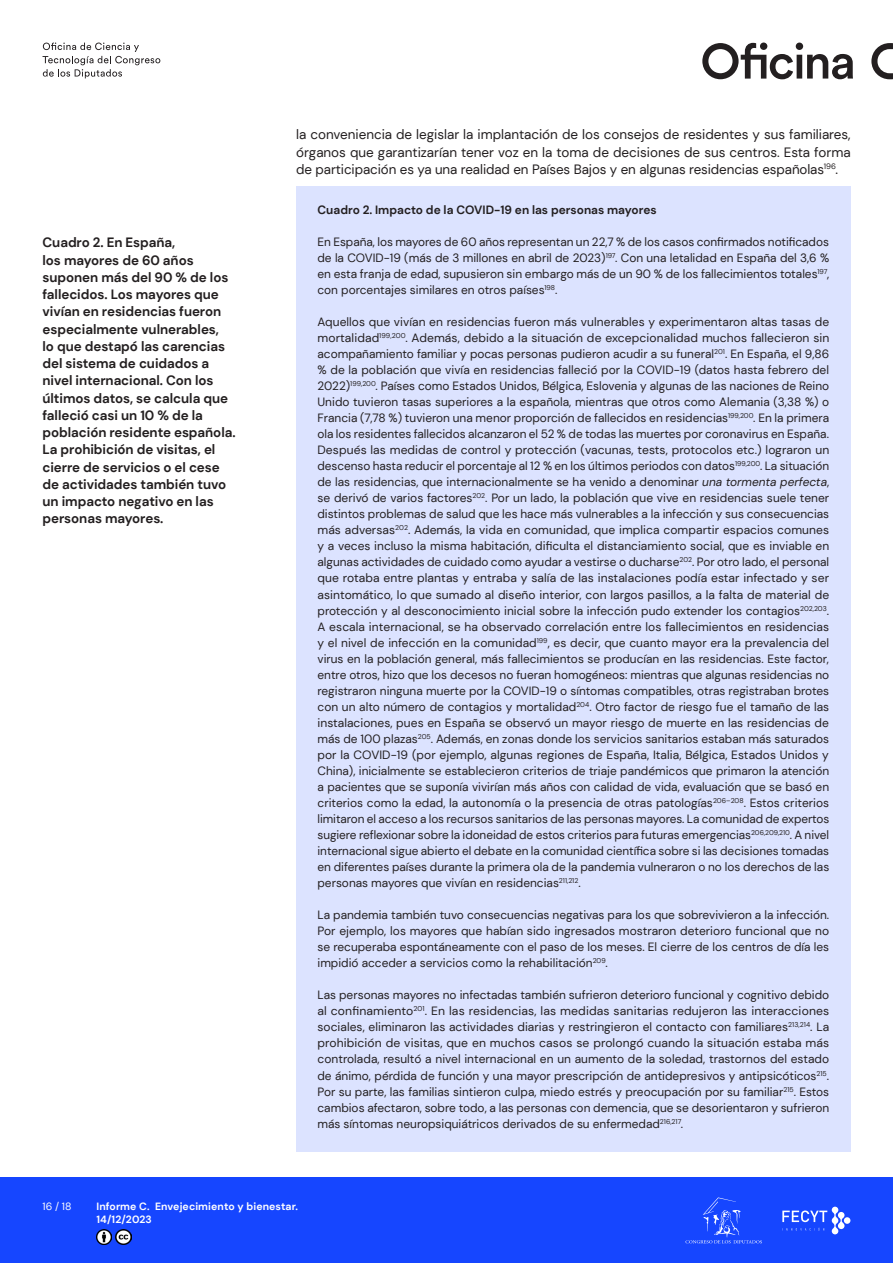
<style>
.page{position:relative;width:893px;height:1263px;background:#fff}
.page>*{position:absolute;margin:0;border:0;box-sizing:border-box;transform-origin:0 0}
.C_TEXTO_RESUMEN{font:700 13.5px/17.2px "DM Sans";letter-spacing:-.005em;color:#231f20}
.C_TEXTO_NORMAL{font:13.5px/17.2px "DM Sans";letter-spacing:-.005em;color:#231f20;text-align:justify}
.C_TEXTO_MEDIANO{font:12px/16px "DM Sans";color:#231f20;text-align:justify}
.C_TEXTO_MEDIANO-2{font:700 12px "DM Sans";color:#231f20}
.t1{font:700 10.5px/12.6px "DM Sans";letter-spacing:.01em;color:#fff}
.t2{font:10.5px "DM Sans";color:#fff}
.s1{font-style:italic}
</style>
<div class="page">
<div style="left:0;top:1178px;width:893px;height:85px;background:#1646ff"></div>
<svg style="left:685px;top:1197px;width:77px;height:46px"></svg>
<svg style="left:782px;top:1207px;width:68px;height:27px"></svg>
<img style="left:97px;top:1229px;width:15px;height:15px">
<img style="left:116px;top:1229px;width:15px;height:15px">
<svg style="left:43px;top:43px;width:117px;height:35px"></svg>
<svg style="left:871px;top:43px;width:22px;height:36px"></svg>
<svg style="left:702px;top:43px;width:151px;height:36px"></svg>
<div style="left:296px;top:187px;width:554px;height:965px;background:#dce3ff"></div>
<p class="C_TEXTO_RESUMEN" style="left:43px;top:234px;width:195px">Cuadro 2. En España,<br>los mayores de 60 años suponen más del 90 % de los fallecidos. Los mayores que vivían en residencias fueron especialmente vulnerables,<br>lo que destapó las carencias del sistema de cuidados a nivel internacional. Con los últimos datos, se calcula que falleció casi un 10 % de la población residente española.<br>La prohibición de visitas, el cierre de servicios o el cese de actividades también tuvo un impacto negativo en las personas mayores.</p>
<p class="C_TEXTO_NORMAL" style="left:296px;top:126px;width:556px">la conveniencia de legislar la implantación de los consejos de residentes y sus familiares, órganos que garantizarían tener voz en la toma de decisiones de sus centros. Esta forma de participación es ya una realidad en Países Bajos y en algunas residencias españolas<sup>196</sup>.</p>
<p class="C_TEXTO_MEDIANO-2" style="left:317px;top:202px;width:341px">Cuadro 2. Impacto de la COVID-19 en las personas mayores</p>
<p class="C_TEXTO_MEDIANO" style="left:317px;top:233px;width:513px">En España, los mayores de 60 años representan un 22,7 % de los casos confirmados notificados de la COVID-19 (más de 3 millones en abril de 2023)<sup>197</sup>. Con una letalidad en España del 3,6 % en esta franja de edad, supusieron sin embargo más de un 90 % de los fallecimientos totales<sup>197</sup>, con porcentajes similares en otros países<sup>198</sup>.</p>
<p class="C_TEXTO_MEDIANO" style="left:317px;top:313px;width:513px">Aquellos que vivían en residencias fueron más vulnerables y experimentaron altas tasas de mortalidad<sup>199,200</sup>. Además, debido a la situación de excepcionalidad muchos fallecieron sin acompañamiento familiar y pocas personas pudieron acudir a su funeral<sup>201</sup>. En España, el 9,86 % de la población que vivía en residencias falleció por la COVID-19 (datos hasta febrero del 2022)<sup>199,200</sup>. Países como Estados Unidos, Bélgica, Eslovenia y algunas de las naciones de Reino Unido tuvieron tasas superiores a la española, mientras que otros como Alemania (3,38 %) o Francia (7,78 %) tuvieron una menor proporción de fallecidos en residencias<sup>199,200</sup>. En la primera ola los residentes fallecidos alcanzaron el 52 % de todas las muertes por coronavirus en España.<br>Después las medidas de control y protección (vacunas, tests, protocolos etc.) lograron un descenso hasta reducir el porcentaje al 12 % en los últimos periodos con datos<sup>199,200</sup>. La situación de las residencias, que internacionalmente se ha venido a denominar <span class="s1">una tormenta perfecta</span>, se derivó de varios factores<sup>202</sup>. Por un lado, la población que vive en residencias suele tener distintos problemas de salud que les hace más vulnerables a la infección y sus consecuencias más adversas<sup>202</sup>. Además, la vida en comunidad, que implica compartir espacios comunes y a veces incluso la misma habitación, dificulta el distanciamiento social, que es inviable en algunas actividades de cuidado como ayudar a vestirse o ducharse<sup>202</sup>. Por otro lado, el personal que rotaba entre plantas y entraba y salía de las instalaciones podía estar infectado y ser asintomático, lo que sumado al diseño interior, con largos pasillos, a la falta de material de protección y al desconocimiento inicial sobre la infección pudo extender los contagios<sup>202,203</sup>.<br>A escala internacional, se ha observado correlación entre los fallecimientos en residencias y el nivel de infección en la comunidad<sup>199</sup>, es decir, que cuanto mayor era la prevalencia del virus en la población general, más fallecimientos se producían en las residencias. Este factor, entre otros, hizo que los decesos no fueran homogéneos: mientras que algunas residencias no registraron ninguna muerte por la COVID-19 o síntomas compatibles, otras registraban brotes con un alto número de contagios y mortalidad<sup>204</sup>. Otro factor de riesgo fue el tamaño de las instalaciones, pues en España se observó un mayor riesgo de muerte en las residencias de más de 100 plazas<sup>205</sup>. Además, en zonas donde los servicios sanitarios estaban más saturados por la COVID-19 (por ejemplo, algunas regiones de España, Italia, Bélgica, Estados Unidos y China), inicialmente se establecieron criterios de triaje pandémicos que primaron la atención a pacientes que se suponía vivirían más años con calidad de vida, evaluación que se basó en criterios como la edad, la autonomía o la presencia de otras patologías<sup>206–208</sup>. Estos criterios limitaron el acceso a los recursos sanitarios de las personas mayores. La comunidad de expertos sugiere reflexionar sobre la idoneidad de estos criterios para futuras emergencias<sup>206,209,210</sup>. A nivel internacional sigue abierto el debate en la comunidad científica sobre si las decisiones tomadas en diferentes países durante la primera ola de la pandemia vulneraron o no los derechos de las personas mayores que vivían en residencias<sup>211,212</sup>.</p>
<p class="C_TEXTO_MEDIANO" style="left:317px;top:907px;width:513px">La pandemia también tuvo consecuencias negativas para los que sobrevivieron a la infección.<br>Por ejemplo, los mayores que habían sido ingresados mostraron deterioro funcional que no se recuperaba espontáneamente con el paso de los meses. El cierre de los centros de día les impidió acceder a servicios como la rehabilitación<sup>209</sup>.</p>
<p class="C_TEXTO_MEDIANO" style="left:317px;top:987px;width:513px">Las personas mayores no infectadas también sufrieron deterioro funcional y cognitivo debido al confinamiento<sup>201</sup>. En las residencias, las medidas sanitarias redujeron las interacciones sociales, eliminaron las actividades diarias y restringieron el contacto con familiares<sup>213,214</sup>. La prohibición de visitas, que en muchos casos se prolongó cuando la situación estaba más controlada, resultó a nivel internacional en un aumento de la soledad, trastornos del estado de ánimo, pérdida de función y una mayor prescripción de antidepresivos y antipsicóticos<sup>215</sup>.<br>Por su parte, las familias sintieron culpa, miedo estrés y preocupación por su familiar<sup>215</sup>. Estos cambios afectaron, sobre todo, a las personas con demencia, que se desorientaron y sufrieron más síntomas neuropsiquiátricos derivados de su enfermedad<sup>216,217</sup>.</p>
<p class="t2" style="left:43px;top:1200px;width:31px">16 / 18</p>
<p class="t1" style="left:97px;top:1200px;width:203px">Informe C. Envejecimiento y bienestar.<br>14/12/2023</p>
</div>
